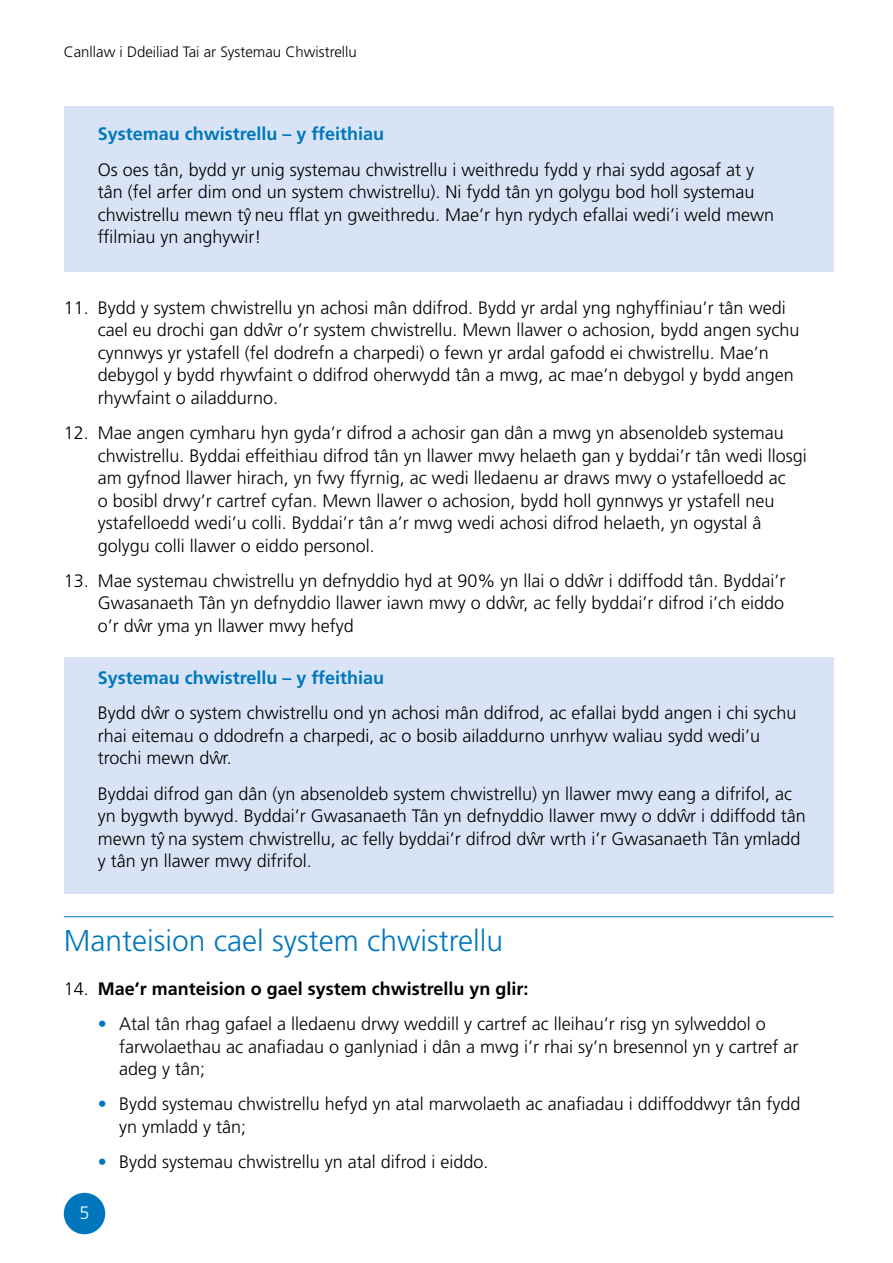
<style>
.page{position:relative;width:893px;height:1263px;background:#fff}
.page>*{position:absolute;margin:0;border:0;box-sizing:border-box;transform-origin:0 0}
.titles_H3{font:300 30px "Frutiger LT Std";color:#0077bc}
.numbered_text{font:300 18px/22.5px "Frutiger LT Std";color:#000}
.Box_text{font:300 18px/22.5px "Frutiger LT Std";color:#000}
.numbered_text-2{font:700 18px "Frutiger LT Std";color:#000}
.Box_text-2{font:700 18px "Frutiger LT Std";color:#0077bc}
.Box_text_title{font:700 18px "Frutiger LT Std";color:#0077bc}
.t1{font:300 18px "Frutiger LT Std";color:#fff}
.t2{font:300 15px "Frutiger LT Std";color:#000}
.s1{font-weight:300}
.s2{color:#0077bc}
</style>
<div class="page">
<div style="left:64px;top:1193px;width:41px;height:41px;background:#0077bc;border-radius:50%"></div>
<div style="left:64px;top:106px;width:769px;height:165px;background:#d8e4f5"></div>
<div style="left:64px;top:657px;width:769px;height:236px;background:#d8e4f5"></div>
<hr style="left:64px;top:916px;width:769px;height:1px;background:#0077bc">
<p class="t2" style="left:64px;top:43px;width:295px">Canllaw i Ddeiliad Tai ar Systemau Chwistrellu</p>
<p class="Box_text-2" style="left:98px;top:124px;width:288px">Systemau chwistrellu – y ffeithiau</p>
<p class="Box_text" style="left:98px;top:158px;width:678px">Os oes tân, bydd yr unig systemau chwistrellu i weithredu fydd y rhai sydd agosaf at y tân (fel arfer dim ond un system chwistrellu). Ni fydd tân yn golygu bod holl systemau chwistrellu mewn tyˆ neu fflat yn gweithredu. Mae’r hyn rydych efallai wedi’i weld mewn ffilmiau yn anghywir!</p>
<p class="numbered_text" style="left:98px;top:297px;width:703px;text-indent:-34px">11. Bydd y system chwistrellu yn achosi mân ddifrod. Bydd yr ardal yng nghyffiniau’r tân wedi cael eu drochi gan ddwˆ r o’r system chwistrellu. Mewn llawer o achosion, bydd angen sychu cynnwys yr ystafell (fel dodrefn a charpedi) o fewn yr ardal gafodd ei chwistrellu. Mae’n debygol y bydd rhywfaint o ddifrod oherwydd tân a mwg, ac mae’n debygol y bydd angen rhywfaint o ailaddurno.</p>
<p class="numbered_text" style="left:98px;top:422px;width:711px;text-indent:-34px">12. Mae angen cymharu hyn gyda’r difrod a achosir gan dân a mwg yn absenoldeb systemau chwistrellu. Byddai effeithiau difrod tân yn llawer mwy helaeth gan y byddai’r tân wedi llosgi am gyfnod llawer hirach, yn fwy ffyrnig, ac wedi lledaenu ar draws mwy o ystafelloedd ac<br>o bosibl drwy’r cartref cyfan. Mewn llawer o achosion, bydd holl gynnwys yr ystafell neu ystafelloedd wedi’u colli. Byddai’r tân a’r mwg wedi achosi difrod helaeth, yn ogystal â golygu colli llawer o eiddo personol.</p>
<p class="numbered_text" style="left:98px;top:570px;width:689px;text-align:justify;text-indent:-34px">13. Mae systemau chwistrellu yn defnyddio hyd at 90% yn llai o ddwˆ r i ddiffodd tân. Byddai’r Gwasanaeth Tân yn defnyddio llawer iawn mwy o ddwˆ r, ac felly byddai’r difrod i’ch eiddo o’r dwˆ r yma yn llawer mwy hefyd</p>
<p class="Box_text_title" style="left:98px;top:667px;width:288px">Systemau chwistrellu – y ffeithiau</p>
<p class="Box_text" style="left:98px;top:702px;width:700px">Bydd dwˆ r o system chwistrellu ond yn achosi mân ddifrod, ac efallai bydd angen i chi sychu rhai eitemau o ddodrefn a charpedi, ac o bosib ailaddurno unrhyw waliau sydd wedi’u trochi mewn dwˆ r.</p>
<p class="Box_text" style="left:98px;top:782px;width:709px">Byddai difrod gan dân (yn absenoldeb system chwistrellu) yn llawer mwy eang a difrifol, ac yn bygwth bywyd. Byddai’r Gwasanaeth Tân yn defnyddio llawer mwy o ddwˆ r i ddiffodd tân mewn tyˆ na system chwistrellu, ac felly byddai’r difrod dwˆ r wrth i’r Gwasanaeth Tân ymladd y tân yn llawer mwy difrifol.</p>
<h3 class="titles_H3" style="left:64px;top:924px;width:441px">Manteision cael system chwistrellu</h3>
<p class="numbered_text-2" style="left:64px;top:978px;width:466px"><span class="s1">14.</span> Mae’r manteision o gael system chwistrellu yn glir:</p>
<p class="numbered_text" style="left:119px;top:1013px;width:681px;text-indent:-21px"><span class="s2">•</span> Atal tân rhag gafael a lledaenu drwy weddill y cartref ac lleihau’r risg yn sylweddol o farwolaethau ac anafiadau o ganlyniad i dân a mwg i’r rhai sy’n bresennol yn y cartref ar adeg y tân;</p>
<p class="numbered_text" style="left:119px;top:1093px;width:683px;text-indent:-21px"><span class="s2">•</span> Bydd systemau chwistrellu hefyd yn atal marwolaeth ac anafiadau i ddiffoddwyr tân fydd yn ymladd y tân;</p>
<p class="numbered_text" style="left:98px;top:1151px;width:392px"><span class="s2">•</span> Bydd systemau chwistrellu yn atal difrod i eiddo.</p>
<p class="t1" style="left:80px;top:1203px;width:12px">5</p>
</div>
